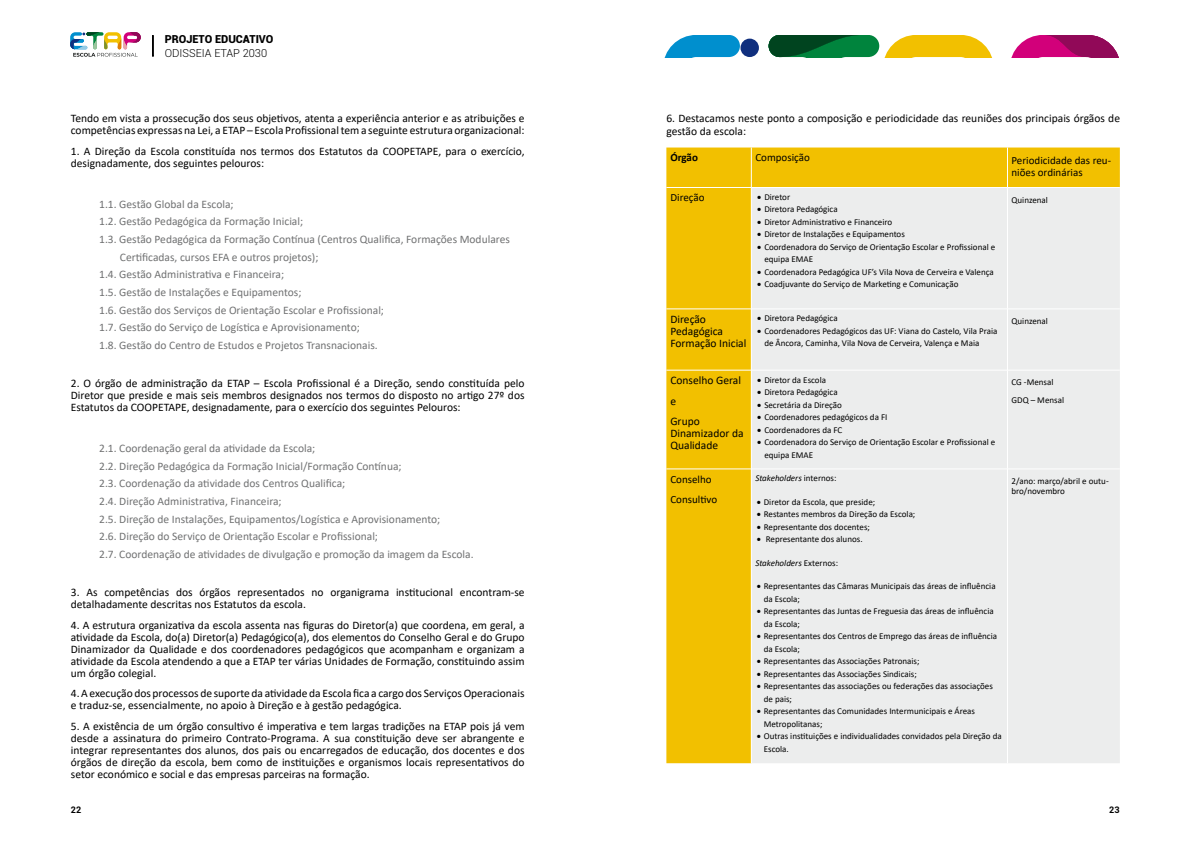
<style>
.page{position:relative;width:1191px;height:842px;background:#fff}
.page>*{position:absolute;margin:0;border:0;box-sizing:border-box;transform-origin:0 0}
.t1{font:11.5px/12px "Calibri";color:#000}
.t2{font:11.5px/17.7px "Calibri";color:#707172}
.t3{font:11px/11.9px "Calibri";color:#000}
.t4{font:900 11px "Roboto";color:#000}
.t5{font:300 11px "Roboto";color:#000}
.t6{font:700 11px "Calibri";letter-spacing:-.005em;color:#000}
.t7{font:9px/12.5px "Calibri";color:#000}
.t8{font:italic 9px "Calibri";color:#000}
.t9{font:700 9px "Roboto";color:#000}
.s1{font-style:normal}
</style>
<div class="page">
<svg style="left:665px;top:35px;width:327px;height:22px"></svg>
<svg style="left:1011px;top:35px;width:108px;height:22px"></svg>
<svg style="left:70px;top:32px;width:71px;height:25px"></svg>
<div style="left:152px;top:35px;width:2px;height:22px;border:1px solid #000"></div>
<div style="left:666px;top:148px;width:453px;height:615px;background:#f2c000"></div>
<div style="left:752px;top:188px;width:367px;height:575px;background:#eceded"></div>
<hr style="left:751px;top:148px;width:1px;height:39px;background:#fff">
<hr style="left:1007px;top:148px;width:1px;height:39px;background:#fff">
<hr style="left:666px;top:187px;width:85px;height:1px;background:#fff">
<hr style="left:751px;top:187px;width:256px;height:1px;background:#fff">
<hr style="left:751px;top:188px;width:1px;height:121px;background:#fff">
<hr style="left:1007px;top:187px;width:112px;height:1px;background:#fff">
<hr style="left:1007px;top:188px;width:1px;height:121px;background:#fff">
<hr style="left:666px;top:309px;width:85px;height:1px;background:#fff">
<hr style="left:751px;top:309px;width:256px;height:1px;background:#fff">
<hr style="left:751px;top:309px;width:1px;height:61px;background:#fff">
<hr style="left:1007px;top:309px;width:112px;height:1px;background:#fff">
<hr style="left:1007px;top:309px;width:1px;height:61px;background:#fff">
<hr style="left:666px;top:370px;width:85px;height:1px;background:#fff">
<hr style="left:751px;top:370px;width:256px;height:1px;background:#fff">
<hr style="left:751px;top:370px;width:1px;height:99px;background:#fff">
<hr style="left:1007px;top:370px;width:112px;height:1px;background:#fff">
<hr style="left:1007px;top:370px;width:1px;height:99px;background:#fff">
<hr style="left:666px;top:469px;width:85px;height:1px;background:#fff">
<hr style="left:751px;top:469px;width:256px;height:1px;background:#fff">
<hr style="left:751px;top:469px;width:1px;height:294px;background:#fff">
<hr style="left:1007px;top:469px;width:112px;height:1px;background:#fff">
<hr style="left:1007px;top:469px;width:1px;height:294px;background:#fff">
<p class="t4" style="left:165px;top:32px;width:110px">PROJETO EDUCATIVO</p>
<p class="t5" style="left:165px;top:45px;width:104px">ODISSEIA ETAP 2030</p>
<p class="t1" style="left:71px;top:112px;width:455px">Tendo em vista a prossecução dos seus objetivos, atenta a experiência anterior e as atribuições e competências expressas na Lei, a ETAP – Escola Profissional tem a seguinte estrutura organizacional:</p>
<p class="t1" style="left:71px;top:144px;width:455px">1. A Direção da Escola constituída nos termos dos Estatutos da COOPETAPE, para o exercício, designadamente, dos seguintes pelouros:</p>
<p class="t2" style="left:99px;top:195px;width:136px">1.1. Gestão Global da Escola;</p>
<p class="t2" style="left:99px;top:212px;width:205px">1.2. Gestão Pedagógica da Formação Inicial;</p>
<p class="t2" style="left:99px;top:230px;width:412px">1.3. Gestão Pedagógica da Formação Contínua (Centros Qualifica, Formações Modulares</p>
<p class="t2" style="left:120px;top:248px;width:200px">Certificadas, cursos EFA e outros projetos);</p>
<p class="t2" style="left:99px;top:265px;width:186px">1.4. Gestão Administrativa e Financeira;</p>
<p class="t2" style="left:99px;top:283px;width:204px">1.5. Gestão de Instalações e Equipamentos;</p>
<p class="t2" style="left:99px;top:301px;width:286px">1.6. Gestão dos Serviços de Orientação Escolar e Profissional;</p>
<p class="t2" style="left:99px;top:318px;width:262px">1.7. Gestão do Serviço de Logística e Aprovisionamento;</p>
<p class="t2" style="left:99px;top:336px;width:280px">1.8. Gestão do Centro de Estudos e Projetos Transnacionais.</p>
<p class="t1" style="left:71px;top:377px;width:455px;text-align:justify">2. O órgão de administração da ETAP – Escola Profissional é a Direção, sendo constituída pelo Diretor que preside e mais seis membros designados nos termos do disposto no artigo 27º dos Estatutos da COOPETAPE, designadamente, para o exercício dos seguintes Pelouros:</p>
<p class="t2" style="left:99px;top:439px;width:376px">2.1. Coordenação geral da atividade da Escola;<br>2.2. Direção Pedagógica da Formação Inicial/Formação Contínua;<br>2.3. Coordenação da atividade dos Centros Qualifica;<br>2.4. Direção Administrativa, Financeira;<br>2.5. Direção de Instalações, Equipamentos/Logística e Aprovisionamento;<br>2.6. Direção do Serviço de Orientação Escolar e Profissional;<br>2.7. Coordenação de atividades de divulgação e promoção da imagem da Escola.</p>
<p class="t1" style="left:71px;top:586px;width:455px">3. As competências dos órgãos representados no organigrama institucional encontram-se detalhadamente descritas nos Estatutos da escola.</p>
<p class="t1" style="left:71px;top:619px;width:455px;text-align:justify">4. A estrutura organizativa da escola assenta nas figuras do Diretor(a) que coordena, em geral, a atividade da Escola, do(a) Diretor(a) Pedagógico(a), dos elementos do Conselho Geral e do Grupo Dinamizador da Qualidade e dos coordenadores pedagógicos que acompanham e organizam a atividade da Escola atendendo a que a ETAP ter várias Unidades de Formação, constituindo assim um órgão colegial.</p>
<p class="t1" style="left:71px;top:687px;width:455px">4. A execução dos processos de suporte da atividade da Escola fica a cargo dos Serviços Operacionais e traduz-se, essencialmente, no apoio à Direção e à gestão pedagógica.</p>
<p class="t1" style="left:71px;top:720px;width:455px;text-align:justify">5. A existência de um órgão consultivo é imperativa e tem largas tradições na ETAP pois já vem desde a assinatura do primeiro Contrato-Programa. A sua constituição deve ser abrangente e integrar representantes dos alunos, dos pais ou encarregados de educação, dos docentes e dos órgãos de direção da escola, bem como de instituições e organismos locais representativos do setor económico e social e das empresas parceiras na formação.</p>
<p class="t1" style="left:666px;top:111px;width:455px;line-height:13px">6. Destacamos neste ponto a composição e periodicidade das reuniões dos principais órgãos de gestão da escola:</p>
<p class="t6" style="left:670px;top:150px;width:29px">Órgão</p>
<p class="t3" style="left:755px;top:152px;width:56px">Composição</p>
<p class="t3" style="left:1011px;top:154px;width:101px">Periodicidade das reu&shy;niões ordinárias</p>
<p class="t3" style="left:670px;top:192px;width:36px">Direção</p>
<p class="t7" style="left:757px;top:190px;width:34px">• Diretor</p>
<p class="t7" style="left:757px;top:203px;width:82px">• Diretora Pedagógica</p>
<p class="t7" style="left:757px;top:215px;width:136px">• Diretor Administrativo e Financeiro</p>
<p class="t7" style="left:757px;top:228px;width:149px">• Diretor de Instalações e Equipamentos</p>
<p class="t7" style="left:764px;top:240px;width:232px;text-indent:-7px">• Coordenadora do Serviço de Orientação Escolar e Profissional e equipa EMAE</p>
<p class="t7" style="left:757px;top:265px;width:238px">• Coordenadora Pedagógica UF’s Vila Nova de Cerveira e Valença</p>
<p class="t7" style="left:757px;top:278px;width:203px">• Coadjuvante do Serviço de Marketing e Comunicação</p>
<p class="t7" style="left:1011px;top:193px;width:38px">Quinzenal</p>
<p class="t1" style="left:670px;top:313px;width:78px">Direção<br>Pedagógica<br>Formação Inicial</p>
<p class="t7" style="left:757px;top:312px;width:82px">• Diretora Pedagógica</p>
<p class="t7" style="left:764px;top:324px;width:235px;text-indent:-7px">• Coordenadores Pedagógicos das UF: Viana do Castelo, Vila Praia de Âncora, Caminha, Vila Nova de Cerveira, Valença e Maia</p>
<p class="t7" style="left:1011px;top:315px;width:38px">Quinzenal</p>
<p class="t1" style="left:670px;top:370px;width:72px;line-height:20.5px">Conselho Geral e<br>Grupo</p>
<p class="t1" style="left:670px;top:427px;width:75px">Dinamizador da<br>Qualidade</p>
<p class="t7" style="left:757px;top:373px;width:70px">• Diretor da Escola</p>
<p class="t7" style="left:757px;top:386px;width:82px">• Diretora Pedagógica</p>
<p class="t7" style="left:757px;top:398px;width:86px">• Secretária da Direção</p>
<p class="t7" style="left:757px;top:411px;width:132px">• Coordenadores pedagógicos da FI</p>
<p class="t7" style="left:757px;top:423px;width:87px">• Coordenadores da FC</p>
<p class="t7" style="left:764px;top:436px;width:232px;text-indent:-7px">• Coordenadora do Serviço de Orientação Escolar e Profissional e equipa EMAE</p>
<p class="t3" style="left:670px;top:469px;width:48px;line-height:20px">Conselho<br>Consultivo</p>
<p class="t8" style="left:755px;top:472px;width:83px">Stakeholders <span class="s1">internos:</span></p>
<p class="t7" style="left:756px;top:495px;width:120px">• Diretor da Escola, que preside;</p>
<p class="t7" style="left:756px;top:508px;width:160px">• Restantes membros da Direção da Escola;</p>
<p class="t7" style="left:756px;top:520px;width:115px">• Representante dos docentes;</p>
<p class="t7" style="left:756px;top:533px;width:107px">• Representante dos alunos.</p>
<p class="t8" style="left:755px;top:557px;width:84px">Stakeholders <span class="s1">Externos:</span></p>
<p class="t7" style="left:764px;top:580px;width:233px;text-indent:-7px">• Representantes das Câmaras Municipais das áreas de influência da Escola;</p>
<p class="t7" style="left:764px;top:605px;width:231px;text-indent:-7px">• Representantes das Juntas de Freguesia das áreas de influência da Escola;</p>
<p class="t7" style="left:764px;top:630px;width:235px;text-indent:-7px">• Representantes dos Centros de Emprego das áreas de influência da Escola;</p>
<p class="t7" style="left:756px;top:655px;width:164px">• Representantes das Associações Patronais;</p>
<p class="t7" style="left:756px;top:667px;width:161px">• Representantes das Associações Sindicais;</p>
<p class="t7" style="left:764px;top:680px;width:231px;text-indent:-7px">• Representantes das associações ou federações das associações de pais;</p>
<p class="t7" style="left:764px;top:705px;width:213px;text-indent:-7px">• Representantes das Comunidades Intermunicipais e Áreas<br>Metropolitanas;</p>
<p class="t7" style="left:764px;top:730px;width:239px;text-indent:-7px">• Outras instituições e individualidades convidados pela Direção da<br>Escola.</p>
<p class="t7" style="left:1011px;top:373px;width:54px;line-height:17.7px">CG -Mensal<br>GDQ – Mensal</p>
<p class="t7" style="left:1011px;top:476px;width:99px;line-height:9.7px">2/ano: março/abril e outu&shy;bro/novembro</p>
<p class="t9" style="left:71px;top:803px;width:12px">22</p>
<p class="t9" style="left:1109px;top:803px;width:12px">23</p>
</div>
